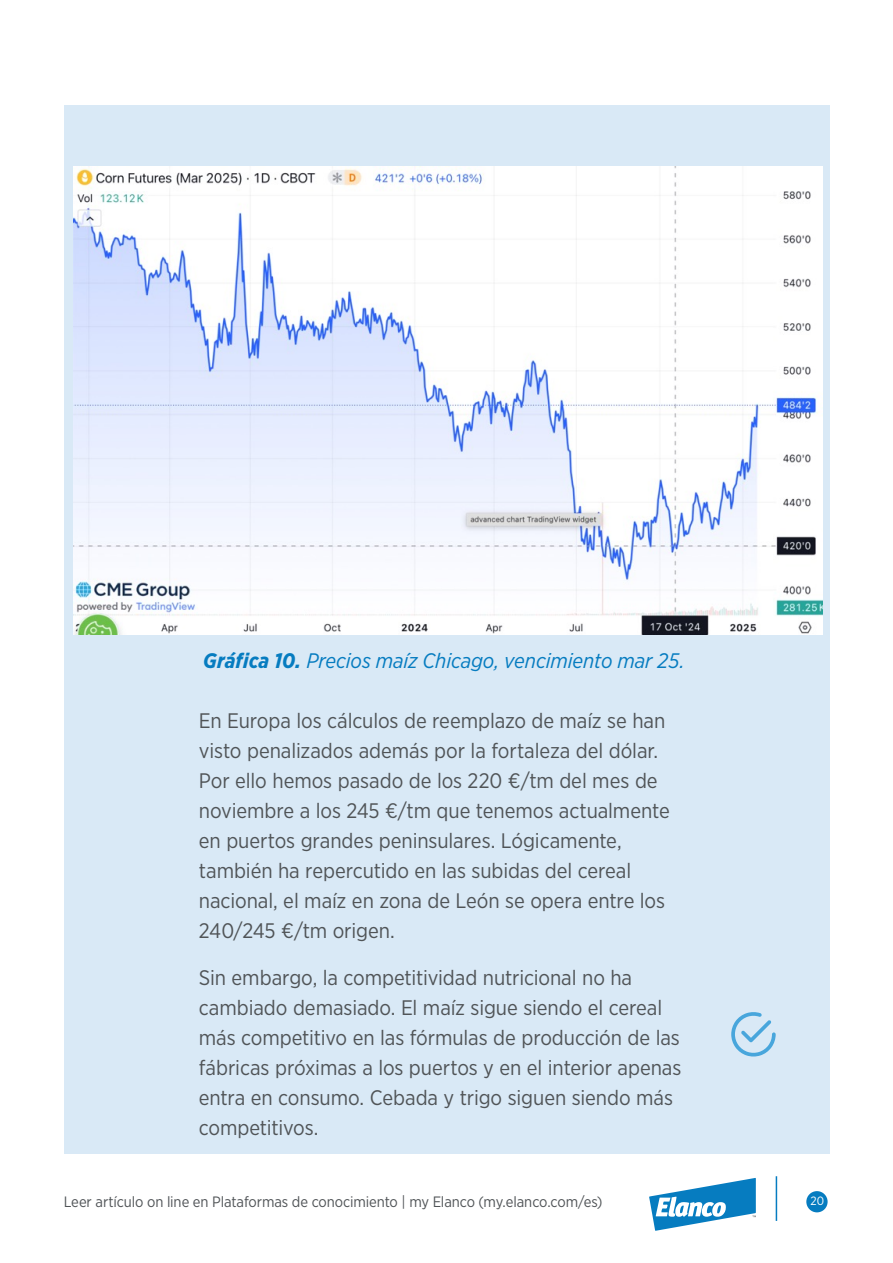
<style>
.page{position:relative;width:893px;height:1263px;background:#fff}
.page>*{position:absolute;margin:0;border:0;box-sizing:border-box;transform-origin:0 0}
.Online_txt{font:21px/30px "Gotham Narrow";letter-spacing:-.005em;color:#505457}
.Online_txt-2{font:italic 21px "Gotham Narrow";letter-spacing:-.005em;color:#067cc0}
.t1{font:15px "Gotham Narrow";letter-spacing:-.005em;color:#505457}
.t2{font:12px "Gotham Narrow";color:#fff}
.s1{font-weight:700}
</style>
<div class="page">
<div style="left:64px;top:105px;width:765px;height:1048px;background:#d9e9f6"></div>
<div style="left:806px;top:1191px;width:22px;height:21px;background:#067cc0;border-radius:50%"></div>
<hr style="left:776px;top:1176px;width:1px;height:45px;background:#067cc0">
<svg style="left:649px;top:1178px;width:107px;height:53px"></svg>
<img style="left:74px;top:167px;width:748px;height:468px">
<svg style="left:731px;top:1012px;width:45px;height:45px"></svg>
<p class="Online_txt-2" style="left:203px;top:647px;width:483px"><span class="s1">Gráfica 10.</span> Precios maíz Chicago, vencimiento mar 25.</p>
<p class="Online_txt" style="left:199px;top:705px;width:472px">En Europa los cálculos de reemplazo de maíz se han visto penalizados además por la fortaleza del dólar.<br>Por ello hemos pasado de los 220 €/tm del mes de noviembre a los 245 €/tm que tenemos actualmente en puertos grandes peninsulares. Lógicamente, también ha repercutido en las subidas del cereal nacional, el maíz en zona de León se opera entre los 240/245 €/tm origen.</p>
<p class="Online_txt" style="left:199px;top:962px;width:484px">Sin embargo, la competitividad nutricional no ha cambiado demasiado. El maíz sigue siendo el cereal más competitivo en las fórmulas de producción de las fábricas próximas a los puertos y en el interior apenas entra en consumo. Cebada y trigo siguen siendo más competitivos.</p>
<p class="t1" style="left:64px;top:1192px;width:540px">Leer artículo on line en Plataformas de conocimiento | my Elanco (my.elanco.com/es)</p>
<p class="t2" style="left:810px;top:1194px;width:15px">20</p>
</div>
